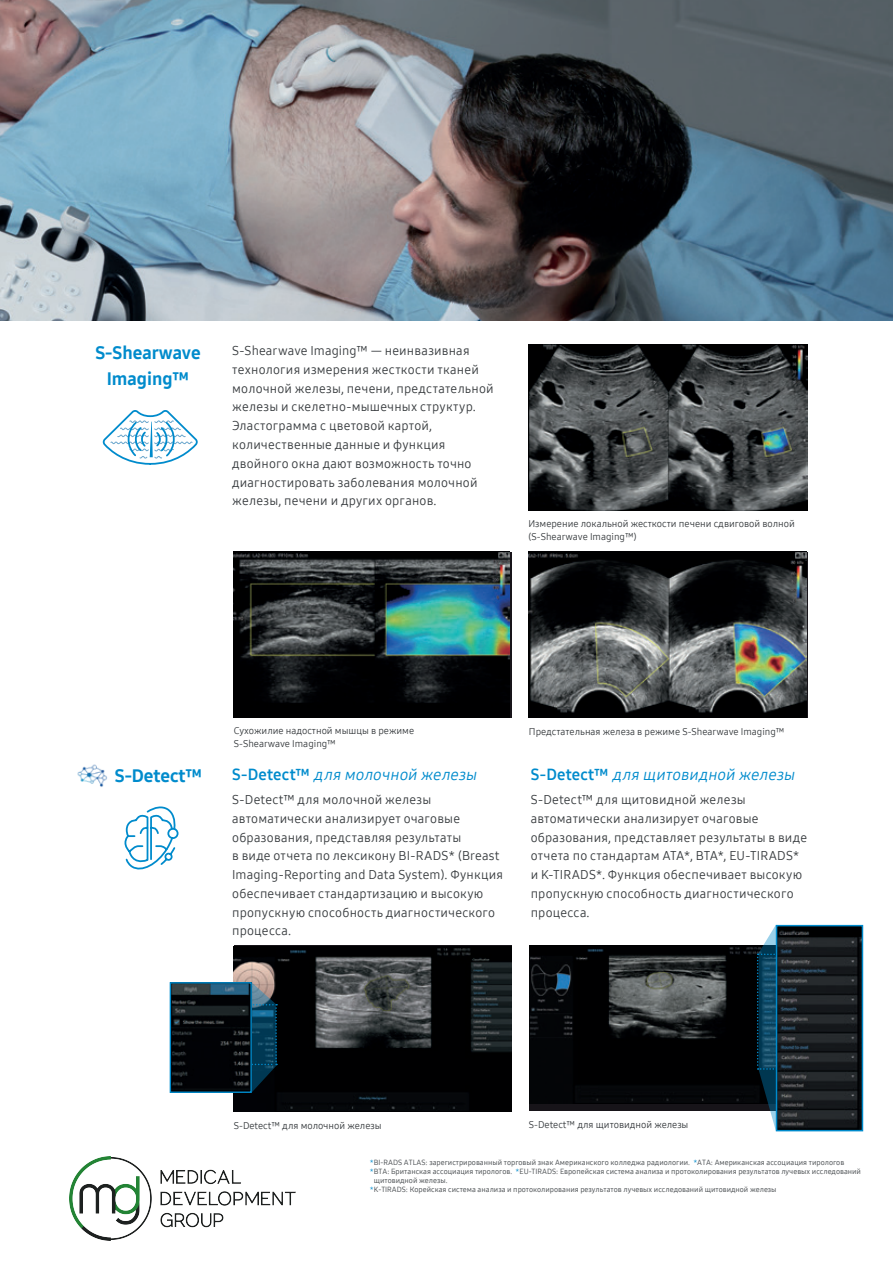
<style>
.page{position:relative;width:893px;height:1263px;background:#fff}
.page>*{position:absolute;margin:0;border:0;box-sizing:border-box;transform-origin:0 0}
.t1{font:18px/25.5px "Samsung One 800";color:#008bcc;text-align:center}
.t2{font:italic 15.75px "Samsung One 400";color:#008bcc}
.t3{font:12.75px/18.8px "Samsung One 400";letter-spacing:.015em;color:#373b3e}
.t4{font:9.75px/13.5px "Samsung One 400";color:#373b3e}
.t5{font:7.5px "Samsung One 500";color:#505457}
.s1{font-family:"Samsung One 700";font-style:normal}
.s2{color:#008bcc}
</style>
<div class="page">
<div style="left:529px;top:945px;width:279px;height:166px;background:#171419"></div>
<img style="left:529px;top:945px;width:228px;height:158px">
<img style="left:234px;top:946px;width:277px;height:165px">
<img style="left:0;top:0;width:893px;height:320px">
<svg style="left:102px;top:410px;width:96px;height:55px"></svg>
<svg style="left:757px;top:925px;width:19px;height:206px"></svg>
<svg style="left:252px;top:982px;width:25px;height:111px;background:#1a4459"></svg>
<img style="left:779px;top:928px;width:81px;height:200px">
<div style="left:776px;top:925px;width:87px;height:206px;border:2px solid #008bcc"></div>
<img style="left:172px;top:984px;width:78px;height:107px">
<div style="left:170px;top:982px;width:82px;height:111px;border:1px solid #008bcc"></div>
<img style="left:529px;top:345px;width:278px;height:165px">
<img style="left:234px;top:552px;width:275px;height:166px">
<img style="left:529px;top:552px;width:278px;height:166px">
<svg style="left:124px;top:806px;width:55px;height:64px"></svg>
<img style="left:77px;top:764px;width:30px;height:23px">
<img style="left:69px;top:1156px;width:226px;height:84px">
<h1 class="t1" style="left:95px;top:340px;width:107px">S-Shearwave<br>Imaging™</h1>
<p class="t3" style="left:232px;top:341px;width:261px">S-Shearwave Imaging™ — неинвазивная технология измерения жесткости тканей молочной железы, печени, предстательной железы и скелетно-мышечных структур.<br>Эластограмма с цветовой картой, количественные данные и функция двойного окна дают возможность точно диагностировать заболевания молочной железы, печени и других органов.</p>
<p class="t4" style="left:528px;top:516px;width:266px">Измерение локальной жесткости печени сдвиговой волной (S-Shearwave Imaging™)</p>
<p class="t4" style="left:234px;top:723px;width:182px">Сухожилие надостной мышцы в режиме</p>
<p class="t4" style="left:529px;top:724px;width:257px">Предстательная железа в режиме S-Shearwave Imaging™</p>
<p class="t4" style="left:234px;top:737px;width:104px">S-Shearwave Imaging™</p>
<h1 class="t1" style="left:115px;top:762px;width:89px">S-Detect™</h1>
<p class="t2" style="left:531px;top:764px;width:269px"><span class="s1">S - D ete ct™</span> для щитовидной железы</p>
<p class="t3" style="left:531px;top:790px;width:278px">S-Detect™ для щитовидной железы автоматически анализирует очаговые образования, представляет результаты в виде отчета по стандартам ATA*, BTA*, EU-TIRADS* и K-TIRADS*. Функция обеспечивает высокую пропускную способность диагностического процесса.</p>
<p class="t2" style="left:232px;top:764px;width:250px"><span class="s1">S - D etect™</span> для молочной железы</p>
<p class="t3" style="left:232px;top:790px;width:272px">S-Detect™ для молочной железы автоматически анализирует очаговые образования, представляя результаты<br>в виде отчета по лексикону BI-RADS* (Breast Imaging-Reporting and Data System). Функция обеспечивает стандартизацию и высокую пропускную способность диагностического процесса.</p>
<p class="t4" style="left:234px;top:1118px;width:149px">S-Detect™ для молочной железы</p>
<p class="t4" style="left:529px;top:1117px;width:161px">S-Detect™ для щитовидной железы</p>
<p class="t5" style="left:370px;top:1157px;width:476px"><span class="s2">*</span>BI-RADS ATLAS: зарегистрированный торговый знак Американского колледжа радиологии. <span class="s2">*</span>ATA: Американская ассоциация тирологов</p>
<p class="t5" style="left:370px;top:1166px;width:493px"><span class="s2">*</span>BTA: Британская ассоциация тирологов. <span class="s2">*</span>EU-TIRADS: Европейская система анализа и протоколирования результатов лучевых исследований</p>
<p class="t5" style="left:374px;top:1175px;width:75px">щитовидной железы.</p>
<p class="t5" style="left:370px;top:1184px;width:408px"><span class="s2">*</span>K-TIRADS: Корейская система анализа и протоколирования результатов лучевых исследований щитовидной железы</p>
</div>
